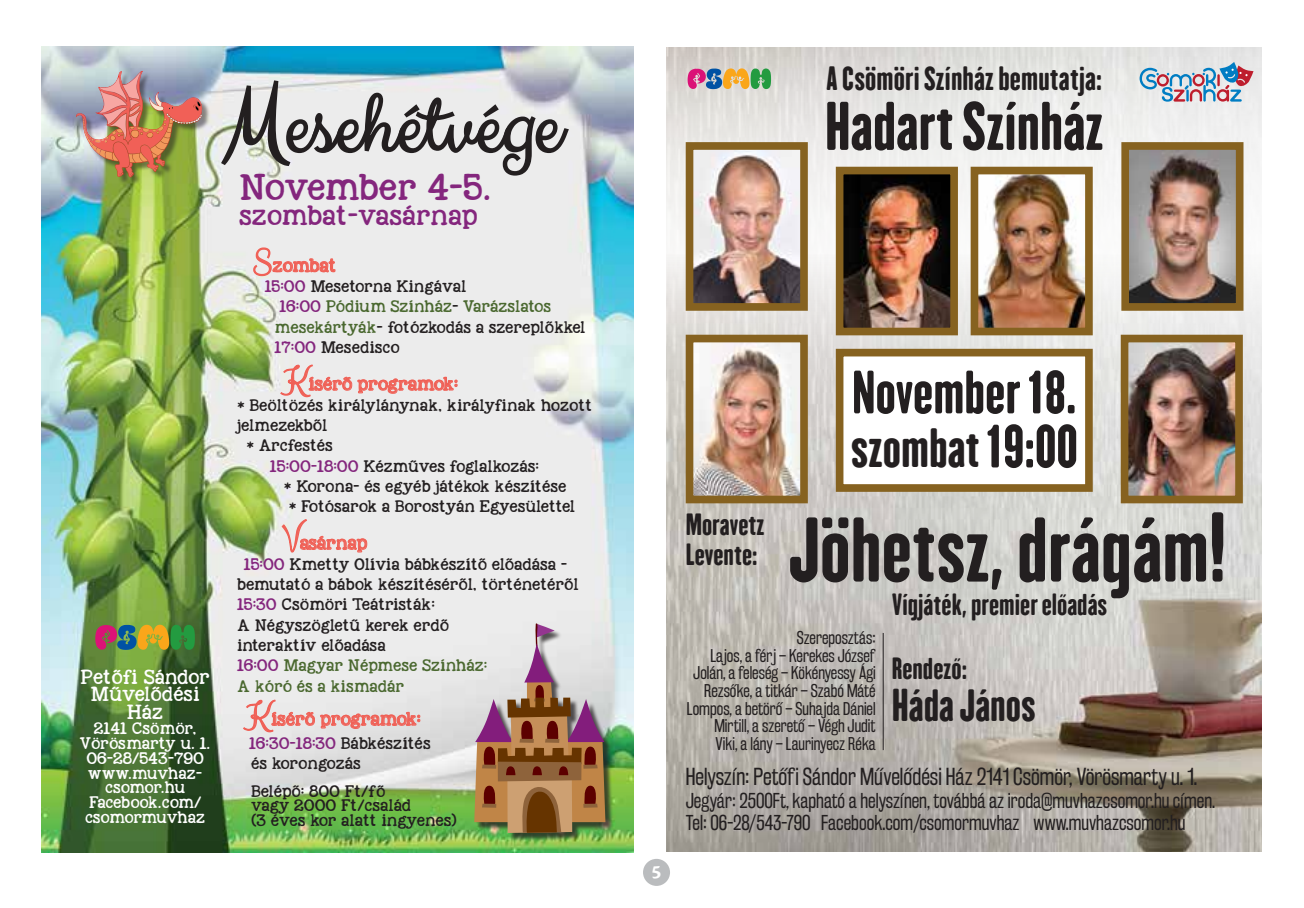
<style>
.page{position:relative;width:1304px;height:908px;background:#fff}
.page>*{position:absolute;margin:0;border:0;box-sizing:border-box;transform-origin:0 0}
.t1{font:94.6px "Clicker Script";color:#231f20}
.t2{font:81px "H.H.Samuel";color:#231f20}
.t3{font:60.8px "H.H.Samuel";color:#231f20}
.t4{font:54px "H.H.Samuel";color:#231f20}
.t5{font:48.6px "H.H.Samuel";color:#231f20}
.t6{font:40.6px "H.H.Samuel";color:#231f20}
.t7{font:33.8px "Clicker Script";color:#f06157}
.t8{font:29.8px "H.H.Samuel";letter-spacing:.005em;color:#231f20}
.t9{font:27px/29.8px "H.H.Samuel";color:#231f20}
.t10{font:27px "KG Nextto Me Solid";letter-spacing:-.04em;color:#84267d}
.t11{font:21.6px "Rakesly Bk";color:#231f20}
.t12{font:20.2px "KG Nextto Me Solid";color:#84267d}
.t13{font:700 20px "Cronos Pro";color:#fff}
.t14{font:19px/22.6px "Rakesly Bk";color:#231f20}
.t15{font:16.2px/17.6px "Rakesly Bk";color:#231f20;text-align:right}
.t16{font:14.8px/17.8px "KG Nextto Me Solid";color:#fff;text-align:center}
.t17{font:13.6px "KG Nextto Me Solid";color:#f06157}
.t18{font:12.2px/20.2px "KG Nextto Me Solid";color:#231f20}
.t19{font:12.2px/14.8px "KG Nextto Me Solid";color:#fff;text-align:center}
.t20{font:12.2px "KG Nextto Me Solid";color:#4a682f}
.s1{color:#84267d}
.s2{color:#231f20}
.s3{color:#4a682f}
.s4{font-size:54px}
</style>
<div class="page">
<div style="left:643px;top:858px;width:27px;height:27px;background:#babcbe;border-radius:50%"></div>
<img style="left:41px;top:46px;width:592px;height:805px">
<svg style="left:219px;top:46px;width:352px;height:132px"></svg>
<svg style="left:252px;top:246px;width:83px;height:31px"></svg>
<svg style="left:279px;top:363px;width:73px;height:35px"></svg>
<svg style="left:358px;top:376px;width:100px;height:17px"></svg>
<svg style="left:281px;top:518px;width:86px;height:35px"></svg>
<svg style="left:242px;top:698px;width:178px;height:35px"></svg>
<svg style="left:95px;top:624px;width:100px;height:25px"></svg>
<div style="left:77px;top:72px;width:133px;height:113px;background:#231f20;opacity:.52"></div>
<img style="left:76px;top:71px;width:127px;height:106px">
<div style="left:475px;top:624px;width:139px;height:217px;background:#231f20;opacity:.75"></div>
<svg style="left:474px;top:623px;width:131px;height:209px"></svg>
<svg style="left:545px;top:738px;width:14px;height:4px"></svg>
<img style="left:667px;top:47px;width:595px;height:207px">
<img style="left:667px;top:254px;width:595px;height:596px">
<img style="left:980px;top:176px;width:104px;height:150px">
<div style="left:971px;top:167px;width:122px;height:168px;border:8px solid #866220"></div>
<img style="left:1130px;top:343px;width:104px;height:151px">
<div style="left:1121px;top:334px;width:122px;height:169px;border:8px solid #866220"></div>
<img style="left:695px;top:151px;width:104px;height:150px">
<div style="left:686px;top:142px;width:122px;height:168px;border:8px solid #866220"></div>
<img style="left:695px;top:343px;width:104px;height:151px">
<div style="left:686px;top:334px;width:122px;height:169px;border:8px solid #866220"></div>
<img style="left:845px;top:176px;width:104px;height:150px">
<div style="left:836px;top:167px;width:122px;height:168px;border:8px solid #866220"></div>
<div style="left:840px;top:352px;width:249px;height:136px;background:#fff"></div>
<div style="left:836px;top:348px;width:257px;height:143px;border:8px solid #866220"></div>
<svg style="left:688px;top:68px;width:83px;height:21px"></svg>
<img style="left:1130px;top:151px;width:104px;height:150px">
<div style="left:1121px;top:142px;width:122px;height:168px;border:8px solid #866220"></div>
<hr style="left:883px;top:632px;width:1px;height:117px;background:#231f20">
<svg style="left:1140px;top:62px;width:113px;height:40px"></svg>
<p class="t16" style="left:81px;top:667px;width:131px">Petőfi Sándor<br>Művelődési<br>Ház</p>
<p class="t19" style="left:80px;top:720px;width:132px">2141 Csömör,<br>Vörösmarty u. 1.<br>06-28/543-790 www.muvhaz&shy;csomor.hu<br>Facebook.com/ csomormuvhaz</p>
<h1 class="t1" style="left:223px;top:65px;width:340px">Mesehétvége</h1>
<h3 class="t10" style="left:239px;top:167px;width:254px">November 4-5.</h3>
<h3 class="t12" style="left:239px;top:200px;width:240px">szombat-vasárnap</h3>
<h3 class="t7" style="left:253px;top:240px;width:21px">S</h3>
<p class="t17" style="left:273px;top:255px;width:65px">zombat</p>
<p class="t18" style="left:265px;top:276px;width:203px"><span class="s1">15:00</span> Mesetorna Kingával</p>
<p class="t20" style="left:279px;top:297px;width:273px"><span class="s1">16:00</span> Pódium Színház<span class="s2">-</span> Varázslatos</p>
<p class="t18" style="left:275px;top:316px;width:312px"><span class="s3">mesekártyák</span>- fotózkodás a szereplőkkel</p>
<p class="t18" style="left:275px;top:337px;width:127px"><span class="s1">17:00</span> Mesedisco</p>
<h3 class="t7" style="left:282px;top:359px;width:28px">K</h3>
<p class="t17" style="left:308px;top:373px;width:151px">ísérő programok:</p>
<p class="t18" style="left:237px;top:394px;width:357px">* Beöltözés királylánynak, királyfinak hozott</p>
<p class="t18" style="left:237px;top:414px;width:92px">jelmezekből</p>
<p class="t18" style="left:246px;top:435px;width:88px">* Arcfestés</p>
<p class="t18" style="left:270px;top:455px;width:271px"><span class="s1">15:00-18:00</span> Kézműves foglalkozás:</p>
<p class="t18" style="left:284px;top:475px;width:284px">* Korona- és egyéb játékok készítése</p>
<p class="t18" style="left:289px;top:496px;width:288px">* Fotósarok a Borostyán Egyesülettel</p>
<h3 class="t7" style="left:282px;top:518px;width:21px">V</h3>
<p class="t17" style="left:300px;top:532px;width:69px">asárnap</p>
<p class="t18" style="left:237px;top:553px;width:343px;text-indent:7px"><span class="s1">15:00</span> Kmetty Olívia bábkészítő előadása - bemutató a bábok készítéséről, történetéről<br><span class="s1">15:30</span> Csömöri Teátristák:<br>A Négyszögletű kerek erdő<br>interaktív előadása<br><span class="s1">16:00</span> <span class="s3">Magyar Népmese Színház:<br>A kóró és a kismadár</span></p>
<h3 class="t7" style="left:245px;top:693px;width:28px">K</h3>
<p class="t17" style="left:271px;top:708px;width:151px">ísérő programok:</p>
<p class="t18" style="left:249px;top:732px;width:183px"><span class="s1">16:30-18:30</span> Bábkészítés és korongozás</p>
<p class="t18" style="left:251px;top:783px;width:207px;line-height:14.6px">Belépő: 800 Ft/fő<br>vagy 2000 Ft/család<br>(3 éves kor alatt ingyenes)</p>
<h3 class="t8" style="left:827px;top:59px;width:277px">A Csömöri Színház bemutatja:</h3>
<h3 class="t3" style="left:825px;top:87px;width:280px">Hadart Színház</h3>
<h3 class="t13" style="left:652px;top:859px;width:11px">5</h3>
<h3 class="t4" style="left:852px;top:357px;width:226px">November 18.</h3>
<h3 class="t5" style="left:851px;top:417px;width:229px">szombat <span class="s4">19:00</span></h3>
<h3 class="t9" style="left:686px;top:508px;width:80px">Moravetz<br>Levente:</h3>
<h2 class="t2" style="left:788px;top:498px;width:440px">Jöhetsz, drágám!</h2>
<h3 class="t9" style="left:892px;top:588px;width:217px">Vígjáték, premier előadás</h3>
<h3 class="t9" style="left:892px;top:653px;width:77px">Rendező:</h3>
<h3 class="t6" style="left:892px;top:678px;width:146px">Háda János</h3>
<h3 class="t15" style="left:687px;top:629px;width:190px">Szereposztás:<br>Lajos, a férj – Kerekes József<br>Jolán, a feleség – Kökényessy Ági<br>Rezsőke, a titkár – Szabó Máté<br>Lompos, a betörő – Suhajda Dániel<br>Mirtill, a szerető – Végh Judit<br>Viki, a lány – Laurinyecz Réka</h3>
<h3 class="t11" style="left:686px;top:763px;width:513px">Helyszín: Petőfi Sándor Művelődési Ház 2141 Csömör, Vörösmarty u. 1.</h3>
<h3 class="t14" style="left:686px;top:788px;width:531px">Jegyár: 2500Ft, kapható a helyszínen, továbbá az iroda@muvhazcsomor.hu címen.<br>Tel: 06-28/543-790 Facebook.com/csomormuvhaz www.muvhazcsomor.hu</h3>
</div>
